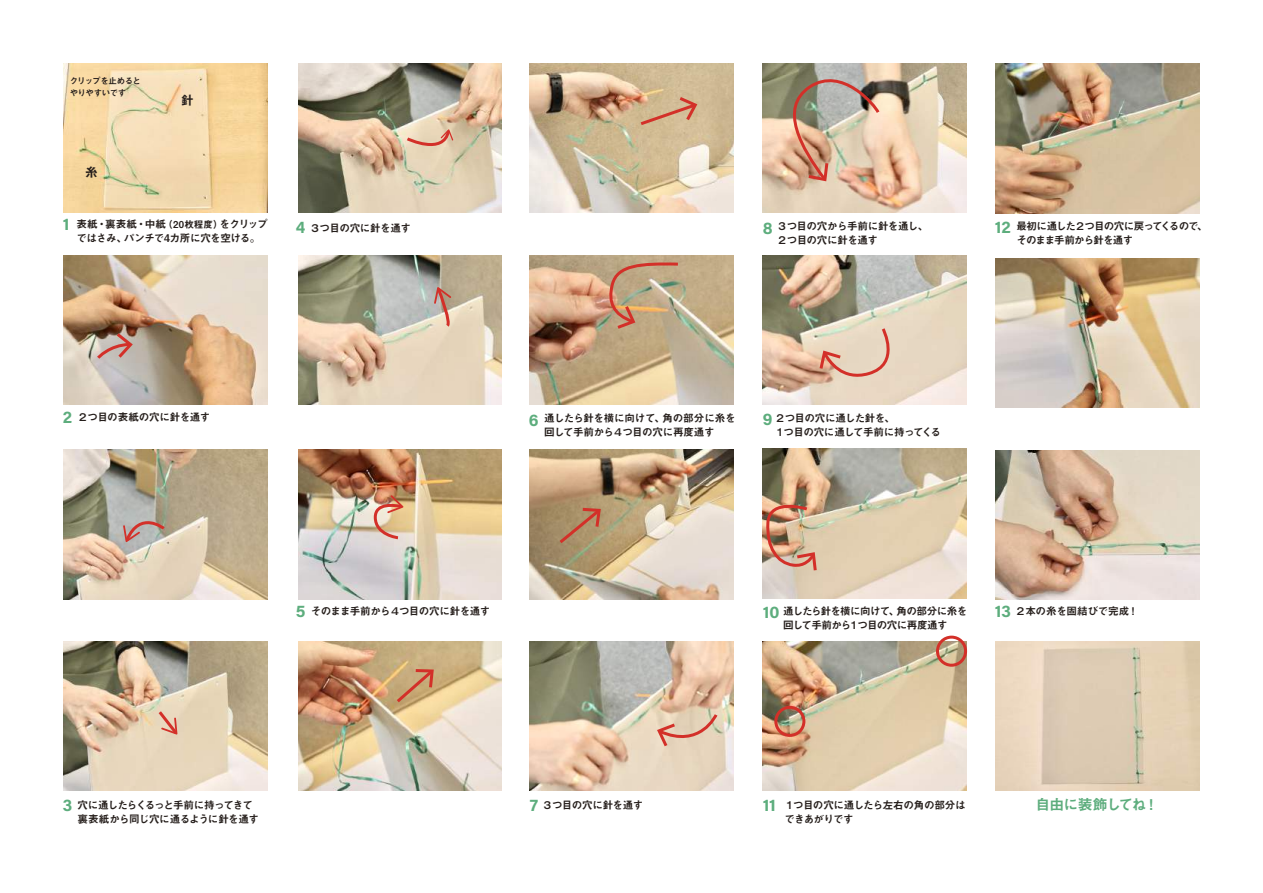
<style>
.page{position:relative;width:1263px;height:893px;background:#fff}
.page>*{position:absolute;margin:0;border:0;box-sizing:border-box;transform-origin:0 0}
.t1{font:700 16.95px "Acumin Pro";color:#5dad7d}
.t2{font:14.85px "Midashi Go Pro MB31";letter-spacing:-.055em;color:#5dad7d}
.t3{font:12.75px "Midashi Go Pro MB31";color:#251e1b}
.t4{font:10.65px/13.8px "Midashi Go Pro MB31";letter-spacing:-.06em;color:#251e1b}
.t5{font:10.65px/13.8px "Midashi Go Pro MB31";letter-spacing:-.04em;color:#251e1b}
.t6{font:10.65px/13.8px "Midashi Go Pro MB31";letter-spacing:-.095em;color:#251e1b}
.t7{font:10.65px "Midashi Go Pro MB31";letter-spacing:-.03em;color:#251e1b}
.t8{font:8.55px/11.7px "Midashi Go Pro MB31";letter-spacing:-.065em;color:#251e1b}
.s1{font-size:9.6px}
</style>
<div class="page">
<img style="left:64px;top:63px;width:203px;height:150px">
<img style="left:298px;top:63px;width:203px;height:150px">
<img style="left:530px;top:63px;width:203px;height:150px">
<img style="left:763px;top:63px;width:203px;height:150px">
<img style="left:64px;top:255px;width:203px;height:150px">
<img style="left:298px;top:255px;width:203px;height:150px">
<img style="left:530px;top:255px;width:203px;height:150px">
<img style="left:763px;top:255px;width:203px;height:150px">
<img style="left:996px;top:64px;width:203px;height:149px">
<img style="left:64px;top:450px;width:203px;height:149px">
<img style="left:298px;top:450px;width:203px;height:149px">
<img style="left:530px;top:450px;width:203px;height:149px">
<img style="left:763px;top:641px;width:203px;height:150px">
<img style="left:996px;top:258px;width:203px;height:150px">
<img style="left:64px;top:641px;width:203px;height:150px">
<img style="left:298px;top:641px;width:203px;height:150px">
<img style="left:530px;top:641px;width:203px;height:150px">
<img style="left:763px;top:449px;width:203px;height:149px">
<img style="left:996px;top:450px;width:203px;height:150px">
<img style="left:996px;top:641px;width:203px;height:150px">
<div style="left:774px;top:706px;width:31px;height:31px;border:3px solid #d33029;border-radius:50%"></div>
<div style="left:936px;top:636px;width:31px;height:31px;border:3px solid #d33029;border-radius:50%"></div>
<svg style="left:95px;top:333px;width:38px;height:28px"></svg>
<svg style="left:123px;top:510px;width:44px;height:34px"></svg>
<svg style="left:156px;top:708px;width:24px;height:29px"></svg>
<svg style="left:404px;top:127px;width:49px;height:29px"></svg>
<svg style="left:434px;top:285px;width:17px;height:45px"></svg>
<svg style="left:372px;top:495px;width:33px;height:46px;background:#daab8f"></svg>
<svg style="left:394px;top:667px;width:42px;height:38px;background:#cc9c6f"></svg>
<svg style="left:637px;top:97px;width:61px;height:31px;background:#d1a683"></svg>
<img style="left:604px;top:261px;width:77px;height:68px">
<svg style="left:556px;top:507px;width:46px;height:39px;background:#ae8562"></svg>
<svg style="left:656px;top:712px;width:63px;height:37px;background:#e1bfa8"></svg>
<img style="left:774px;top:65px;width:108px;height:118px">
<svg style="left:819px;top:326px;width:82px;height:59px;background:#e4c7b2"></svg>
<img style="left:763px;top:497px;width:54px;height:73px">
<p class="t8" style="left:70px;top:74px;width:73px">クリップを止めるとやりやすいです</p>
<p class="t3" style="left:85px;top:162px;width:14px">糸</p>
<p class="t3" style="left:181px;top:90px;width:14px">針</p>
<p class="t4" style="left:77px;top:216px;width:193px">表紙・裏表紙・中紙<span class="s1">（20枚程度）</span>をクリップではさみ、パンチで4カ所に穴を空ける。</p>
<p class="t4" style="left:310px;top:219px;width:103px">３つ目の穴に針を通す</p>
<p class="t4" style="left:777px;top:218px;width:153px">３つ目の穴から手前に針を通し、<br>２つ目の穴に針を通す</p>
<p class="t6" style="left:1016px;top:218px;width:193px">最初に通した２つ目の穴に戻ってくるので、そのまま手前から針を通す</p>
<h1 class="t1" style="left:63px;top:213px;width:8px">1</h1>
<h1 class="t1" style="left:296px;top:215px;width:11px">4</h1>
<h1 class="t1" style="left:763px;top:216px;width:11px">8</h1>
<h1 class="t1" style="left:995px;top:215px;width:18px">12</h1>
<h1 class="t1" style="left:63px;top:405px;width:11px">2</h1>
<h1 class="t1" style="left:529px;top:408px;width:11px">6</h1>
<h1 class="t1" style="left:763px;top:407px;width:11px">9</h1>
<p class="t4" style="left:78px;top:409px;width:134px">２つ目の表紙の穴に針を通す</p>
<p class="t5" style="left:544px;top:410px;width:193px">通したら針を横に向けて、角の部分に糸を回して手前から４つ目の穴に再度通す</p>
<p class="t4" style="left:775px;top:410px;width:168px">２つ目の穴に通した針を、<br>１つ目の穴に通して手前に持ってくる</p>
<h1 class="t1" style="left:296px;top:599px;width:11px">5</h1>
<h1 class="t1" style="left:995px;top:599px;width:18px">13</h1>
<p class="t7" style="left:1015px;top:603px;width:125px">２本の糸を固結びで完成！</p>
<h1 class="t1" style="left:763px;top:600px;width:18px">10</h1>
<p class="t4" style="left:311px;top:603px;width:181px">そのまま手前から４つ目の穴に針を通す</p>
<p class="t4" style="left:783px;top:603px;width:186px">通したら針を横に向けて、角の部分に糸を回して手前から１つ目の穴に再度通す</p>
<h1 class="t1" style="left:63px;top:793px;width:11px">3</h1>
<h1 class="t1" style="left:763px;top:793px;width:15px">11</h1>
<h1 class="t1" style="left:530px;top:793px;width:10px">7</h1>
<p class="t4" style="left:78px;top:797px;width:183px">穴に通したらくるっと手前に持ってきて裏表紙から同じ穴に通るように針を通す</p>
<p class="t4" style="left:542px;top:797px;width:103px">３つ目の穴に針を通す</p>
<p class="t4" style="left:784px;top:797px;width:183px">１つ目の穴に通したら左右の角の部分はできあがりです</p>
<h2 class="t2" style="left:1035px;top:792px;width:125px">自由に装飾してね！</h2>
</div>
